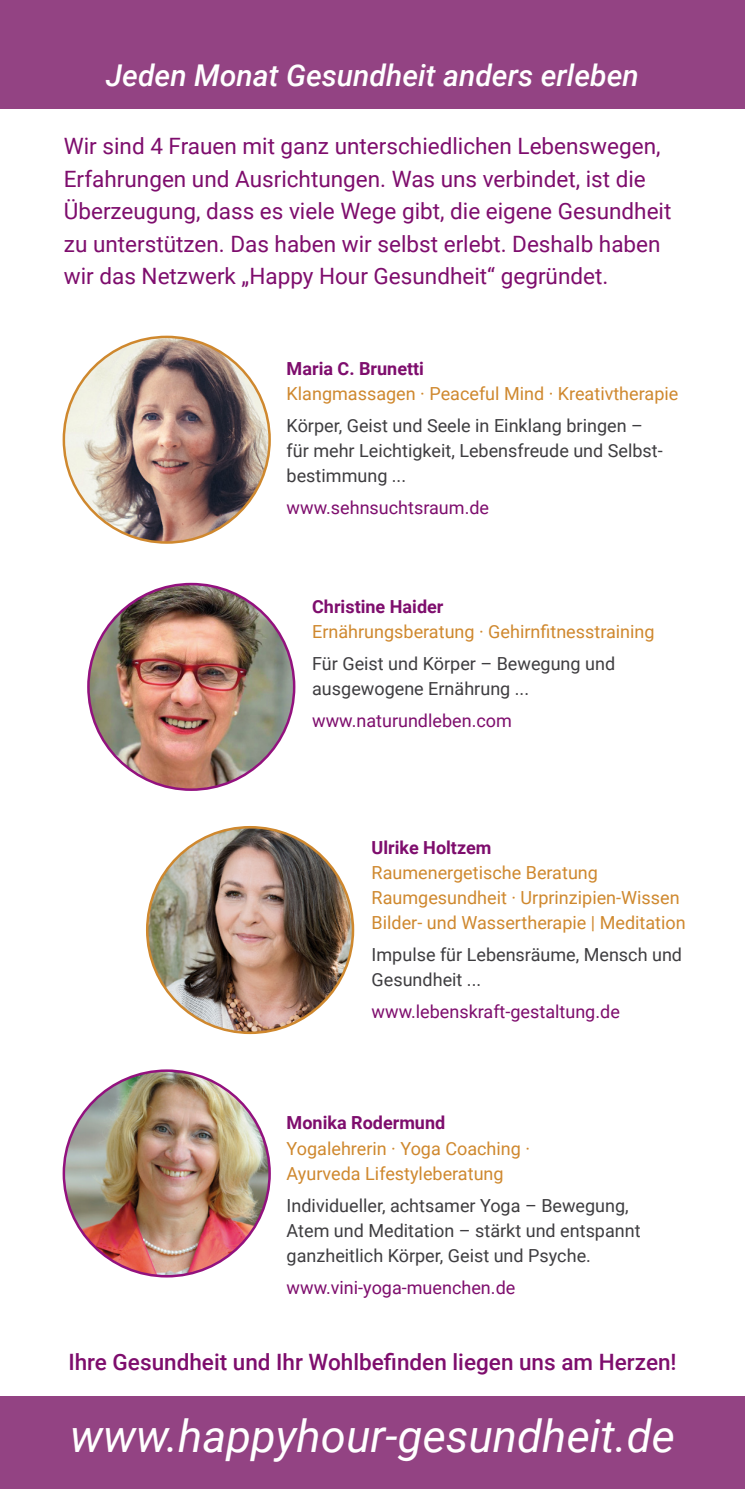
<style>
.page{position:relative;width:745px;height:1489px;background:#fff}
.page>*{position:absolute;margin:0;border:0;box-sizing:border-box;transform-origin:0 0}
.t1{font:italic 45px "Roboto";color:#fff}
.t2{font:italic 500 30px "Roboto";color:#fff}
.t3{font:22.5px/32.5px "Roboto";color:#7e0d6d}
.t4{font:500 22.5px "Roboto";color:#7e0d6d}
.t5{font:18px/25px "Roboto";color:#3e3d40}
.t6{font:18px/25px "Roboto";color:#cf882e}
.t7{font:18px "Roboto";color:#7e0d6d}
.t8{font:700 18px "Roboto";color:#7e0d6d}
</style>
<div class="page">
<div style="left:0;top:0;width:744px;height:109px;background:#934383"></div>
<img style="left:64px;top:337px;width:205px;height:205px;border-radius:103px">
<img style="left:88px;top:584px;width:206px;height:205px;border-radius:103px">
<img style="left:147px;top:827px;width:206px;height:205px;border-radius:103px">
<img style="left:64px;top:1070px;width:205px;height:206px;border-radius:103px">
<div style="left:0;top:1396px;width:744px;height:92px;background:#934383"></div>
<h2 class="t2" style="left:106px;top:54px;width:534px">Jeden Monat Gesundheit anders erleben</h2>
<p class="t3" style="left:64px;top:129px;width:608px">Wir sind 4 Frauen mit ganz unterschiedlichen Lebenswegen, Erfahrungen und Ausrichtungen. Was uns verbindet, ist die Überzeugung, dass es viele Wege gibt, die eigene Gesundheit zu unterstützen. Das haben wir selbst erlebt. Deshalb haben wir das Netzwerk „Happy Hour Gesundheit“ gegründet.</p>
<p class="t8" style="left:286px;top:355px;width:139px">Maria C. Brunetti</p>
<p class="t6" style="left:286px;top:380px;width:393px">Klangmassagen · Peaceful Mind · Kreativtherapie</p>
<p class="t5" style="left:286px;top:412px;width:377px">Körper, Geist und Seele in Einklang bringen – für mehr Leichtigkeit, Lebensfreude und Selbst&shy;bestimmung ...</p>
<p class="t7" style="left:286px;top:495px;width:204px">www.sehnsuchtsraum.de</p>
<p class="t8" style="left:312px;top:593px;width:133px">Christine Haider</p>
<p class="t6" style="left:312px;top:618px;width:344px">Ernährungsberatung · Gehirnfitnesstraining</p>
<p class="t5" style="left:312px;top:650px;width:304px">Für Geist und Körper – Bewegung und ausgewogene Ernährung ...</p>
<p class="t7" style="left:312px;top:708px;width:201px">www.naturundleben.com</p>
<p class="t8" style="left:371px;top:834px;width:121px">Ulrike Holtzem</p>
<p class="t6" style="left:371px;top:859px;width:315px">Raumenergetische Beratung<br>Raumgesundheit · Urprinzipien-Wissen<br>Bilder- und Wassertherapie | Meditation</p>
<p class="t5" style="left:371px;top:941px;width:312px">Impulse für Lebensräume, Mensch und<br>Gesundheit ...</p>
<p class="t7" style="left:371px;top:998px;width:249px">www.lebenskraft-gestaltung.de</p>
<p class="t8" style="left:286px;top:1110px;width:160px">Monika Rodermund</p>
<p class="t6" style="left:286px;top:1134px;width:245px">Yogalehrerin · Yoga Coaching ·<br>Ayurveda Lifestyleberatung</p>
<p class="t5" style="left:286px;top:1191px;width:355px">Individueller, achtsamer Yoga – Bewegung,<br>Atem und Meditation – stärkt und entspannt ganzheitlich Körper, Geist und Psyche.</p>
<p class="t7" style="left:286px;top:1274px;width:230px">www.vini-yoga-muenchen.de</p>
<p class="t4" style="left:68px;top:1345px;width:609px">Ihre Gesundheit und Ihr Wohlbefinden liegen uns am Herzen!</p>
<h1 class="t1" style="left:70px;top:1404px;width:606px">www.happyhour-gesundheit.de</h1>
</div>
